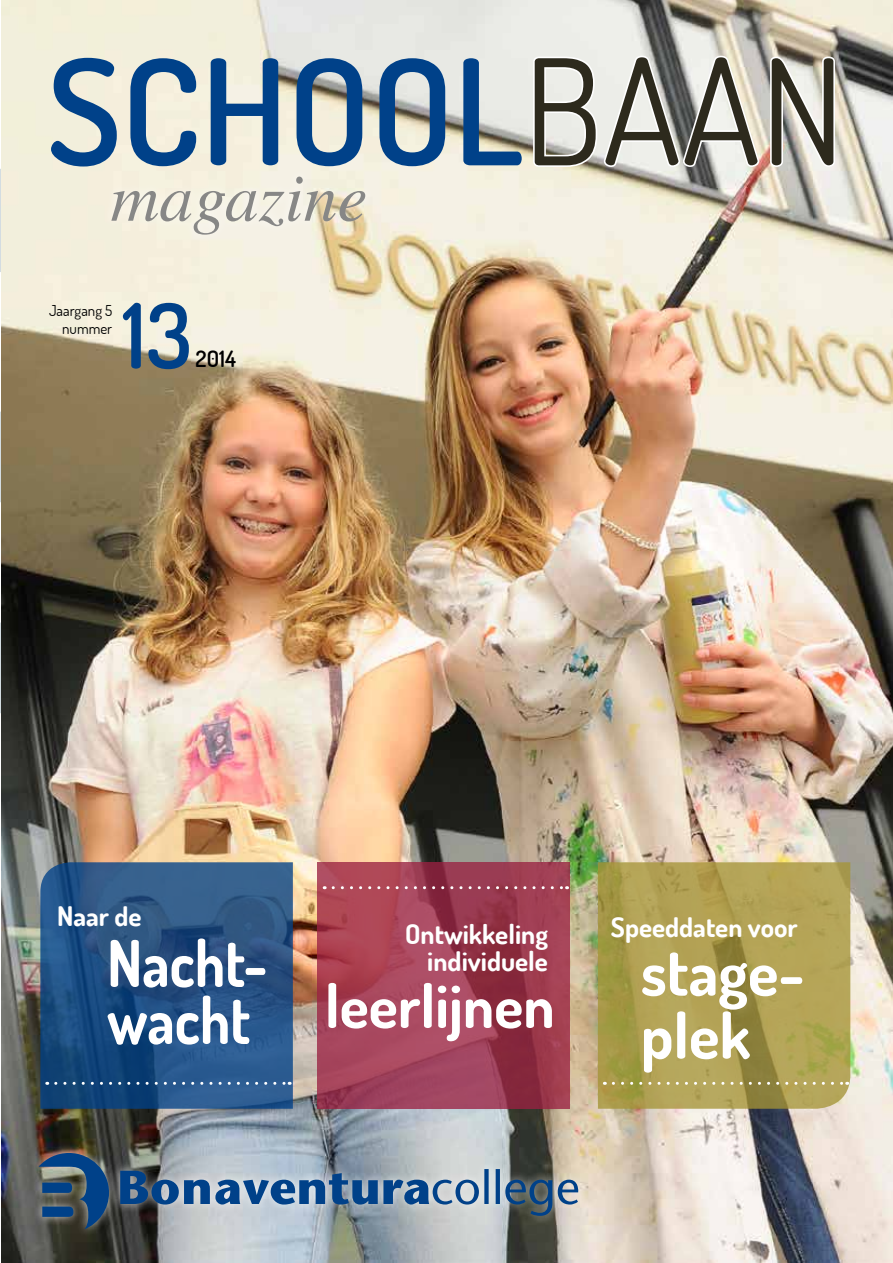
<style>
.page{position:relative;width:893px;height:1263px;background:#fff}
.page>*{position:absolute;margin:0;border:0;box-sizing:border-box;transform-origin:0 0}
.t1{font:600 146.55px "Terminal Dosis";color:#004189}
.t2{font:600 90px "Terminal Dosis";color:#004189}
.t3{font:italic 67.5px "STIX General";color:#878786}
.t4{font:700 64.5px "Terminal Dosis";color:#fff;scale:.9 1}
.t5{font:700 63px/63px "Terminal Dosis";color:#fff}
.t6{font:700 60px "Terminal Dosis";color:#fff}
.t7{font:700 27px/27px "Terminal Dosis";color:#fff;text-align:right}
.t8{font:600 22.5px "Terminal Dosis";color:#000}
.t9{font:15px/18px "Terminal Dosis";color:#000;text-align:right}
.s1{font-weight:400;color:#2d2a1d}
.s2{font-size:64.5px}
</style>
<div class="page">
<img style="left:1px;top:0;width:892px;height:1263px">
<svg style="left:40px;top:862px;width:253px;height:247px;background:#265283"></svg>
<svg style="left:317px;top:862px;width:253px;height:247px;background:#a03f54"></svg>
<svg style="left:598px;top:862px;width:252px;height:247px;background:#ad9e52"></svg>
<div style="left:102px;top:167px;width:272px;height:77px;background:#fff;opacity:.75"></div>
<svg style="left:56px;top:1082px;width:234px;height:3px"></svg>
<svg style="left:333px;top:886px;width:235px;height:3px"></svg>
<svg style="left:613px;top:1082px;width:235px;height:3px"></svg>
<div style="left:31px;top:1144px;width:556px;height:94px;background:#fff;opacity:.75"></div>
<svg style="left:120px;top:1169px;width:459px;height:47px;background:#7990a7"></svg>
<svg style="left:39px;top:1153px;width:70px;height:76px;background:#39546d"></svg>
<svg style="left:531px;top:54px;width:230px;height:115px"></svg>
<svg style="left:768px;top:55px;width:69px;height:114px"></svg>
<h1 class="t1" style="left:47px;top:16px;width:799px">SCHOOL<span class="s1">BAAN</span></h1>
<h3 class="t3" style="left:111px;top:152px;width:258px">magazine</h3>
<p class="t9" style="left:49px;top:301px;width:65px">Jaargang 5 nummer</p>
<h2 class="t2" style="left:122px;top:277px;width:71px">13</h2>
<p class="t8" style="left:196px;top:344px;width:42px">2014</p>
<p class="t7" style="left:57px;top:902px;width:86px">Naar de</p>
<p class="t7" style="left:405px;top:920px;width:144px">Ontwikkeling individuele</p>
<h3 class="t4" style="left:107px;top:922px;width:180px">Nacht-</h3>
<h3 class="t6" style="left:107px;top:967px;width:449px"><span class="s2">wacht</span> leerlijnen</h3>
<p class="t7" style="left:611px;top:913px;width:188px">Speeddaten voor</p>
<h3 class="t5" style="left:641px;top:940px;width:165px">stage&shy;plek</h3>
</div>
